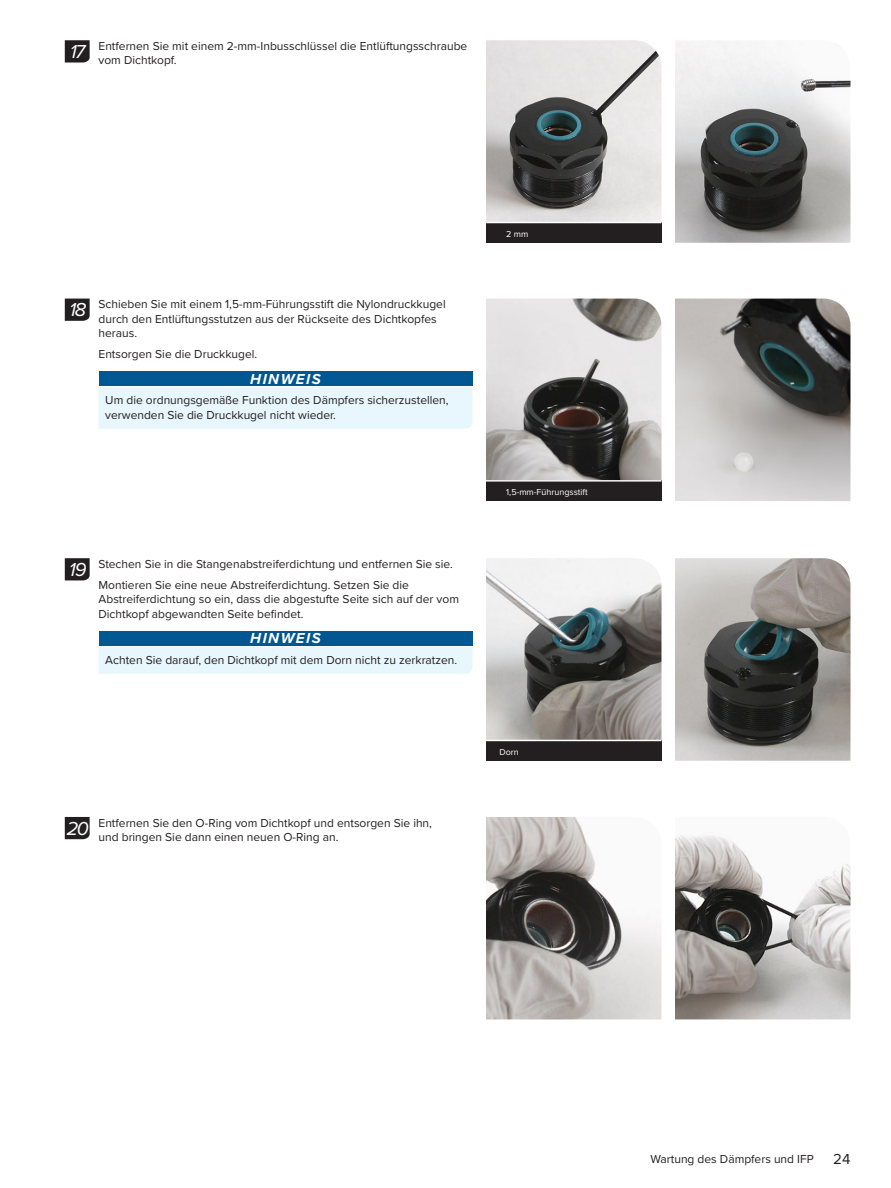
<style>
.page{position:relative;width:891px;height:1188px;background:#fff}
.page>*{position:absolute;margin:0;border:0;box-sizing:border-box;transform-origin:0 0}
.t1{font:italic 19.5px "Proxima Nova";letter-spacing:-.065em;color:#fff}
.Signal_Word_left_indent-_NOTICE{font:italic 700 15px "Proxima Nova";letter-spacing:.1em;color:#fff}
.t2{font:15px "Proxima Nova";color:#231f20}
.Normal_Text_-_Right_Indent_3_5{font:12px/14.4px "Proxima Nova";color:#231f20}
.Signal_Word_Text_-_NOTICE_Blue_Shaded_In{font:12px/14.4px "Proxima Nova";color:#231f20}
.Picture_Caption_left{font:9px "Proxima Nova";color:#fff}
</style>
<div class="page">
<div style="left:99px;top:371px;width:373px;height:15px;background:#015792"></div>
<div style="left:99px;top:387px;width:373px;height:42px;background:#e8f6fd"></div>
<div style="left:99px;top:631px;width:373px;height:15px;background:#015792"></div>
<div style="left:99px;top:647px;width:373px;height:27px;background:#e8f6fd"></div>
<svg style="left:65px;top:40px;width:25px;height:23px"></svg>
<div style="left:486px;top:223px;width:176px;height:20px;background:#231f20"></div>
<img style="left:486px;top:40px;width:176px;height:182px">
<img style="left:675px;top:41px;width:175px;height:202px">
<svg style="left:65px;top:299px;width:25px;height:22px"></svg>
<div style="left:486px;top:481px;width:176px;height:20px;background:#231f20"></div>
<hr style="left:486px;top:480px;width:176px;height:2px;background:#fff">
<img style="left:486px;top:299px;width:176px;height:181px">
<img style="left:675px;top:299px;width:175px;height:202px">
<svg style="left:65px;top:558px;width:25px;height:22px"></svg>
<div style="left:486px;top:740px;width:176px;height:21px;background:#231f20"></div>
<hr style="left:486px;top:740px;width:176px;height:1px;background:#fff">
<img style="left:486px;top:558px;width:176px;height:182px">
<img style="left:675px;top:558px;width:175px;height:203px">
<svg style="left:65px;top:817px;width:25px;height:22px"></svg>
<img style="left:486px;top:817px;width:176px;height:202px">
<img style="left:675px;top:835px;width:175px;height:184px">
<p class="t1" style="left:70px;top:37px;width:17px">17</p>
<p class="Normal_Text_-_Right_Indent_3_5" style="left:99px;top:38px;width:370px">Entfernen Sie mit einem 2-mm-Inbusschlüssel die Entlüftungsschraube vom Dichtkopf.</p>
<p class="Picture_Caption_left" style="left:506px;top:227px;width:24px">2 mm</p>
<p class="t1" style="left:69px;top:295px;width:18px">18</p>
<p class="Normal_Text_-_Right_Indent_3_5" style="left:99px;top:297px;width:349px">Schieben Sie mit einem 1,5-mm-Führungsstift die Nylondruckkugel durch den Entlüftungsstutzen aus der Rückseite des Dichtkopfes heraus.</p>
<p class="Normal_Text_-_Right_Indent_3_5" style="left:99px;top:347px;width:160px">Entsorgen Sie die Druckkugel.</p>
<p class="Signal_Word_left_indent-_NOTICE" style="left:250px;top:368px;width:72px">HINWEIS</p>
<p class="Signal_Word_Text_-_NOTICE_Blue_Shaded_In" style="left:105px;top:392px;width:345px">Um die ordnungsgemäße Funktion des Dämpfers sicherzustellen, verwenden Sie die Druckkugel nicht wieder.</p>
<p class="Picture_Caption_left" style="left:506px;top:485px;width:83px">1,5-mm-Führungsstift</p>
<p class="t1" style="left:69px;top:555px;width:18px">19</p>
<p class="Normal_Text_-_Right_Indent_3_5" style="left:99px;top:556px;width:356px">Stechen Sie in die Stangenabstreiferdichtung und entfernen Sie sie.</p>
<p class="Normal_Text_-_Right_Indent_3_5" style="left:99px;top:577px;width:362px">Montieren Sie eine neue Abstreiferdichtung. Setzen Sie die<br>Abstreiferdichtung so ein, dass die abgestufte Seite sich auf der vom<br>Dichtkopf abgewandten Seite befindet.</p>
<p class="Signal_Word_left_indent-_NOTICE" style="left:250px;top:627px;width:72px">HINWEIS</p>
<p class="Signal_Word_Text_-_NOTICE_Blue_Shaded_In" style="left:105px;top:652px;width:354px">Achten Sie darauf, den Dichtkopf mit dem Dorn nicht zu zerkratzen.</p>
<p class="Picture_Caption_left" style="left:500px;top:745px;width:21px">Dorn</p>
<p class="t1" style="left:67px;top:814px;width:23px">20</p>
<p class="Normal_Text_-_Right_Indent_3_5" style="left:99px;top:815px;width:335px">Entfernen Sie den O-Ring vom Dichtkopf und entsorgen Sie ihn, und bringen Sie dann einen neuen O-Ring an.</p>
<p class="Normal_Text_-_Right_Indent_3_5" style="left:650px;top:1151px;width:165px">Wartung des Dämpfers und IFP</p>
<p class="t2" style="left:833px;top:1148px;width:19px">24</p>
</div>
